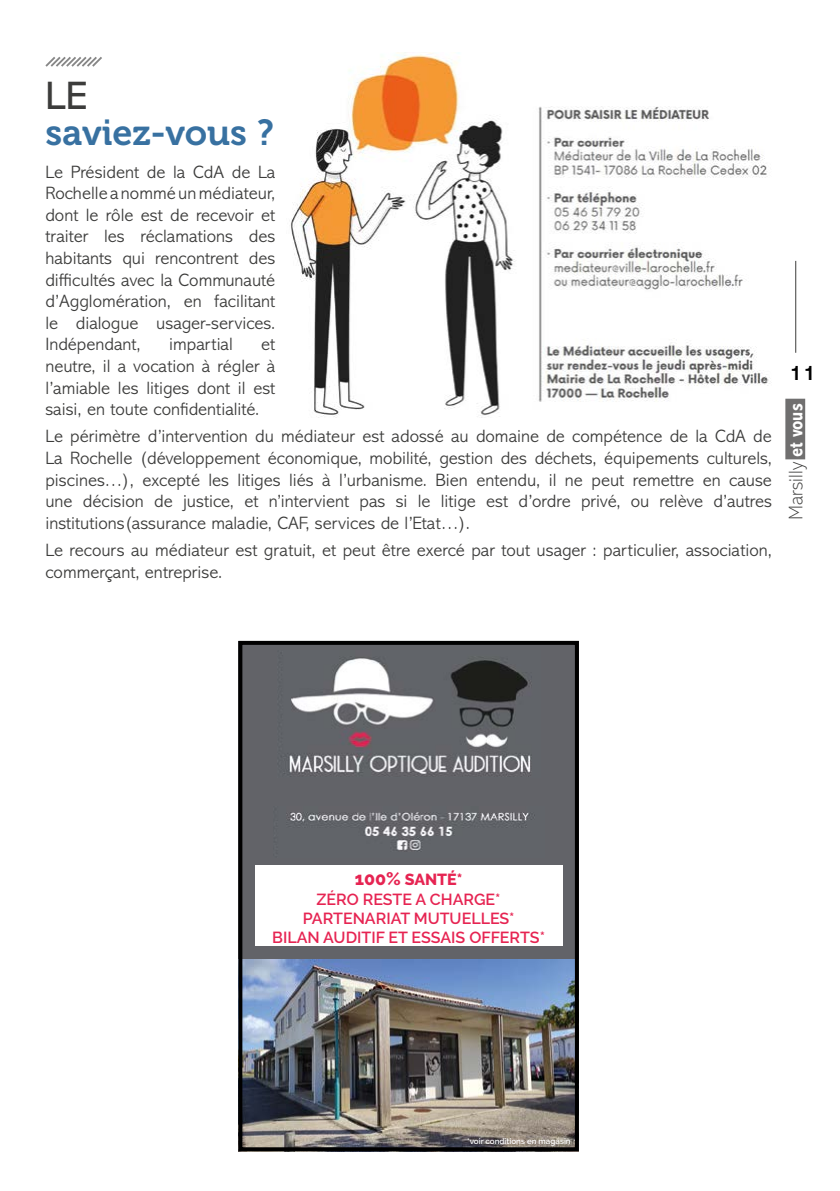
<style>
.page{position:relative;width:840px;height:1191px;background:#fff}
.page>*{position:absolute;margin:0;border:0;box-sizing:border-box;transform-origin:0 0}
.t1{font:40px "Abadi MT Pro";color:#3c3c3b}
.t2{font:36px "Museo 700";color:#3871a1}
.t3{font:700 21.6px "Abadi MT Pro";color:#000}
.t4{font:200 19.8px "Abadi MT Pro";color:#3c3c3b}
.t5{font:300 18px/21.6px "Abadi MT Pro";color:#3c3c3b;text-align:justify}
.t6{font:600 16px/19.2px "Raleway";color:#e62452;text-align:center}
.t7{font:600 8px "Raleway";color:#fff}
.s1{font-weight:700;font-stretch:condensed;color:#fff}
.s2{font-weight:800;font-size:18px}
.s3{font-weight:800}
</style>
<div class="page">
<svg style="left:45px;top:57px;width:57px;height:10px"></svg>
<img style="left:291px;top:52px;width:479px;height:366px">
<div style="left:785px;top:399px;width:19px;height:60px;background:#706f6f"></div>
<hr style="left:794px;top:261px;width:1px;height:92px;background:#3c3c3b">
<div style="left:238px;top:641px;width:340px;height:510px;background:#626368"></div>
<img style="left:286px;top:812px;width:249px;height:39px">
<img style="left:281px;top:657px;width:250px;height:120px">
<img style="left:243px;top:960px;width:330px;height:186px">
<div style="left:238px;top:641px;width:340px;height:510px;border:4px solid #000"></div>
<div style="left:255px;top:865px;width:307px;height:81px;background:#fff"></div>
<h1 class="t1" style="left:45px;top:73px;width:43px">LE</h1>
<h2 class="t2" style="left:45px;top:112px;width:230px">saviez-vous ?</h2>
<p class="t5" style="left:45px;top:161px;width:231px">Le Président de la CdA de La Rochelle a nommé un médiateur, dont le rôle est de recevoir et traiter les réclamations des habitants qui rencontrent des difficultés avec la Communauté d’Agglomération, en facilitant le dialogue usager-services.<br>Indépendant,</p>
<p class="t5" style="left:169px;top:334px;width:65px">impartial</p>
<p class="t5" style="left:45px;top:334px;width:231px;text-indent:216px">et neutre, il a vocation à régler à l’amiable les litiges dont il est saisi, en toute confidentialité.</p>
<p class="t5" style="left:45px;top:426px;width:727px">Le périmètre d’intervention du médiateur est adossé au domaine de compétence de la CdA de La Rochelle (développement économique, mobilité, gestion des déchets, équipements culturels, piscines…), excepté les litiges liés à l’urbanisme. Bien entendu, il ne peut remettre en cause une décision de justice, et n’intervient pas si le litige est d’ordre privé, ou relève d’autres institutions(assurance maladie, CAF, services de l’Etat…).</p>
<p class="t5" style="left:45px;top:540px;width:727px">Le recours au médiateur est gratuit, et peut être exercé par tout usager : particulier, association, commerçant, entreprise.</p>
<p class="t3" style="left:788px;top:361px;width:29px">11</p>
<p class="t4" style="left:784px;top:520px;width:118px;rotate:-90deg">Marsilly <span class="s1">et vous</span></p>
<p class="t6" style="left:272px;top:870px;width:274px"><span class="s2">100%</span> <span class="s3">SANTÉ*<br></span>ZÉRO RESTE A CHARGE*<br>PARTENARIAT MUTUELLES*<br>BILAN AUDITIF ET ESSAIS OFFERTS*</p>
<p class="t7" style="left:467px;top:1136px;width:105px">*voir conditions en magasin</p>
</div>
